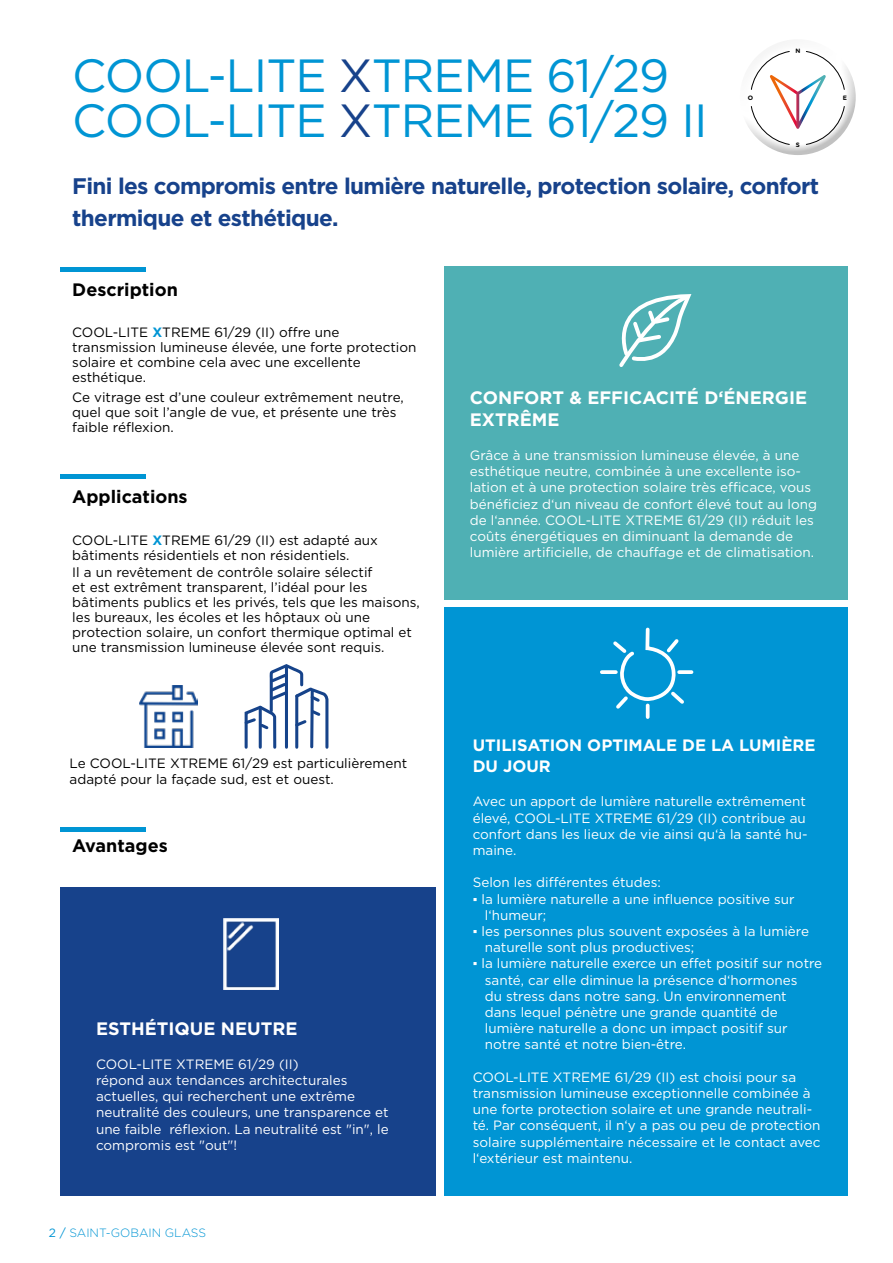
<style>
.page{position:relative;width:893px;height:1263px;background:#fff}
.page>*{position:absolute;margin:0;border:0;box-sizing:border-box;transform-origin:0 0}
.t1{font:46.5px/45px "Gotham";letter-spacing:-.02em;color:#0095d4}
.t2{font:700 22.5px/31px "Gotham";letter-spacing:-.03em;color:#17428b}
.t3{font:700 18px/21.6px "Gotham";color:#fff}
.t4{font:700 18px "Gotham";color:#000}
.t5{font:700 16.5px/21.6px "Gotham";color:#fff}
.t6{font:13.5px/16.2px "Gotham";color:#fff}
.t7{font:13.5px/15px "Gotham";color:#000}
.t8{font:300 12px "Gotham";color:#0095d4}
.t9{font:700 6.3px "Gotham Rounded";color:#000}
.s1{color:#17428b}
.s2{font-weight:700;color:#0095d4}
.s3{font-weight:400}
.s4{font-family:"Arial Narrow";font-weight:700}
</style>
<div class="page">
<div style="left:61px;top:888px;width:375px;height:308px;background:#17428b"></div>
<img style="left:224px;top:918px;width:55px;height:72px">
<div style="left:444px;top:266px;width:404px;height:333px;background:#4fb0b4"></div>
<svg style="left:619px;top:294px;width:73px;height:73px"></svg>
<div style="left:444px;top:607px;width:404px;height:589px;background:#0095d4"></div>
<svg style="left:602px;top:670px;width:8px;height:4px"></svg>
<svg style="left:687px;top:670px;width:4px;height:4px"></svg>
<svg style="left:610px;top:627px;width:77px;height:92px"></svg>
<hr style="left:61px;top:267px;width:85px;height:4px;background:#0095d4">
<hr style="left:61px;top:475px;width:85px;height:4px;background:#0095d4">
<hr style="left:61px;top:827px;width:85px;height:4px;background:#0095d4">
<img style="left:139px;top:685px;width:59px;height:63px">
<svg style="left:244px;top:664px;width:85px;height:85px"></svg>
<div style="left:739px;top:57px;width:119px;height:99px;background:#000;opacity:.25"></div>
<svg style="left:750px;top:51px;width:95px;height:94px"></svg>
<p class="t9" style="left:795px;top:46px;width:6px">N</p>
<h1 class="t1" style="left:72px;top:52px;width:637px">COOL-LITE <span class="s1">X</span>TREME 61/29<br>COOL-LITE <span class="s1">X</span>TREME 61/29 II</h1>
<h2 class="t2" style="left:72px;top:171px;width:748px">Fini les compromis entre lumière naturelle, protection solaire, confort thermique et esthétique.</h2>
<p class="t9" style="left:748px;top:93px;width:7px">O</p>
<p class="t9" style="left:843px;top:93px;width:6px">E</p>
<p class="t9" style="left:796px;top:140px;width:6px">S</p>
<h3 class="t4" style="left:72px;top:278px;width:107px">Description</h3>
<p class="t7" style="left:72px;top:325px;width:346px">COOL-LITE <span class="s2">X</span>TREME 61/29 (II) offre une transmission lumineuse élevée, une forte protection solaire et combine cela avec une excellente esthétique.</p>
<p class="t7" style="left:72px;top:389px;width:333px">Ce vitrage est d’une couleur extrêmement neutre, quel que soit l’angle de vue, et présente une très faible réflexion.</p>
<h3 class="t4" style="left:72px;top:484px;width:117px">Applications</h3>
<p class="t7" style="left:72px;top:533px;width:307px">COOL-LITE <span class="s2">X</span>TREME 61/29 (II) est adapté aux bâtiments résidentiels et non résidentiels.</p>
<p class="t7" style="left:72px;top:564px;width:349px">Il a un revêtement de contrôle solaire sélectif<br>et est extrêment transparent, l’idéal pour les bâtiments publics et les privés, tels que les maisons, les bureaux, les écoles et les hôptaux où une protection solaire, un confort thermique optimal et une transmission lumineuse élevée sont requis.</p>
<p class="t7" style="left:70px;top:754px;width:339px;line-height:16.2px">Le COOL-LITE XTREME 61/29 est particulièrement adapté pour la façade sud, est et ouest.</p>
<h3 class="t4" style="left:72px;top:834px;width:97px">Avantages</h3>
<h3 class="t3" style="left:96px;top:1017px;width:203px">ESTHÉTIQUE NEUTRE</h3>
<p class="t6" style="left:96px;top:1056px;width:294px">COOL-LITE XTREME 61/29 (II)<br>répond aux tendances architecturales actuelles, qui recherchent une extrême neutralité des couleurs, une transparence et une faible réflexion. La neutralité est "in", le compromis est "out"!</p>
<p class="t8" style="left:49px;top:1226px;width:159px"><span class="s3">2 /</span> SAINT-GOBAIN GLASS</p>
<h3 class="t3" style="left:470px;top:387px;width:339px">CONFORT &amp; EFFICACITÉ D‘ÉNERGIE<br>EXTRÊME</h3>
<p class="t6" style="left:470px;top:447px;width:349px">Grâce à une transmission lumineuse élevée, à une esthétique neutre, combinée à une excellente iso&shy;lation et à une protection solaire très efficace, vous bénéficiez d‘un niveau de confort élevé tout au long de l‘année. COOL-LITE XTREME 61/29 (II) réduit les coûts énergétiques en diminuant la demande de lumière artificielle, de chauffage et de climatisation.</p>
<p class="t5" style="left:473px;top:734px;width:344px">UTILISATION OPTIMALE DE LA LUMIÈRE<br>DU JOUR</p>
<p class="t6" style="left:473px;top:793px;width:336px">Avec un apport de lumière naturelle extrêmement élevé, COOL-LITE XTREME 61/29 (II) contribue au confort dans les lieux de vie ainsi qu‘à la santé hu&shy;maine.</p>
<p class="t6" style="left:473px;top:874px;width:190px">Selon les différentes études:</p>
<p class="t6" style="left:485px;top:890px;width:311px;text-indent:-12px"><span class="s4">▪</span> la lumière naturelle a une influence positive sur l‘humeur;</p>
<p class="t6" style="left:485px;top:923px;width:326px;text-indent:-12px"><span class="s4">▪</span> les personnes plus souvent exposées à la lumière naturelle sont plus productives;</p>
<p class="t6" style="left:485px;top:955px;width:339px;text-indent:-12px"><span class="s4">▪</span> la lumière naturelle exerce un effet positif sur notre santé, car elle diminue la présence d‘hormones<br>du stress dans notre sang. Un environnement<br>dans lequel pénètre une grande quantité de lumière naturelle a donc un impact positif sur notre santé et notre bien-être.</p>
<p class="t6" style="left:473px;top:1068px;width:349px">COOL-LITE XTREME 61/29 (II) est choisi pour sa transmission lumineuse exceptionnelle combinée à une forte protection solaire et une grande neutrali&shy;té. Par conséquent, il n‘y a pas ou peu de protection solaire supplémentaire nécessaire et le contact avec l‘extérieur est maintenu.</p>
</div>
